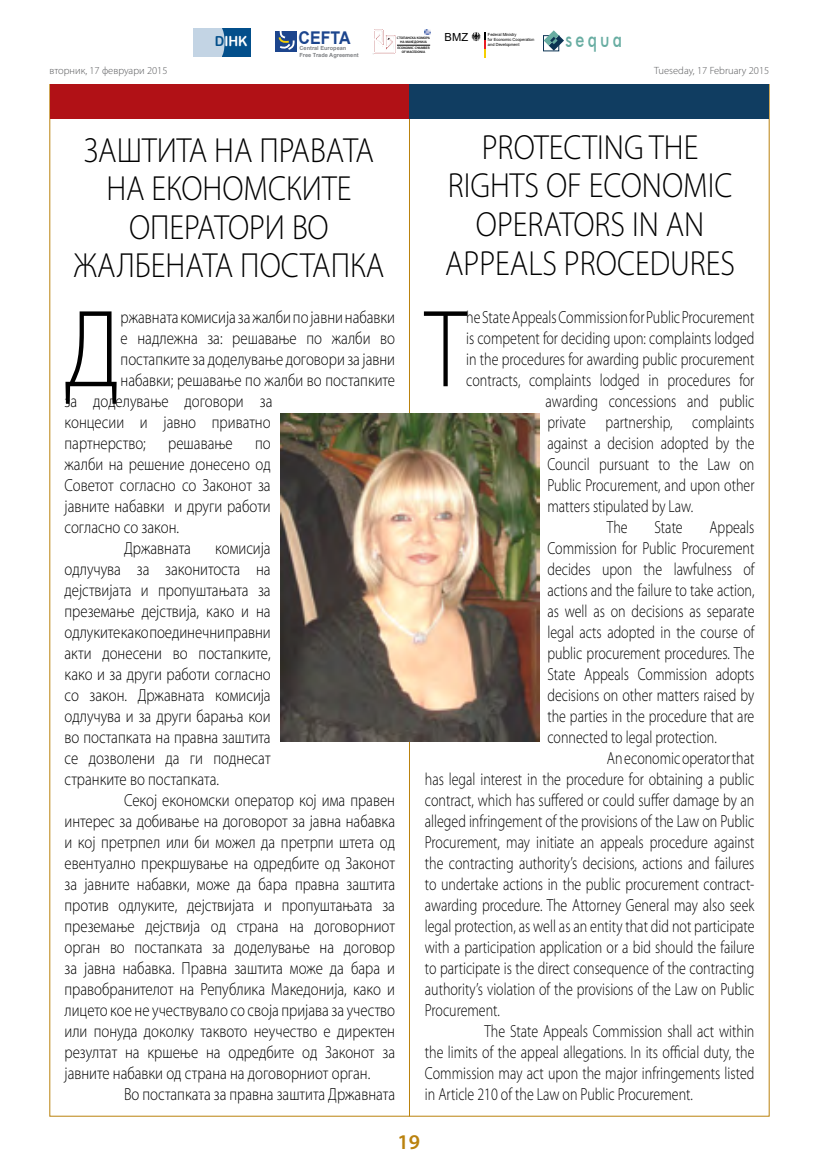
<style>
.page{position:relative;width:819px;height:1166px;background:#fff}
.page>*{position:absolute;margin:0;border:0;box-sizing:border-box;transform-origin:0 0}
.t1{font:300 110.95px "Myriad Pro";color:#000;scale:.8 1}
.t2{font:300 110.95px "Myriad Pro";color:#000;scale:.85 1}
.t3{font:300 35px/38.5px "Myriad Pro";color:#000;text-align:center;scale:.9 1}
.t4{font:500 21.7px "Futura BT";letter-spacing:.2em;color:#68ada2;scale:.74 1}
.t5{font:600 21px "Myriad Pro";color:#ba820e}
.t6{font:300 17.5px/21px "Myriad Pro";color:#000;text-align:justify;scale:.8 1}
.t7{font:300 17.5px/21px "Myriad Pro";color:#000;text-align:justify;scale:.85 1}
.t8{font:700 17.5px "Arial";color:#1c458d;scale:.91 1}
.t9{font:13.83px "Arial Rounded MT Bold";color:#fff;scale:.93 1}
.t10{font:11.2px "Arial";color:#000}
.t11{font:300 10.5px "Myriad Pro";color:#58595b}
.t12{font:700 5.6px/6.8px "Arial";color:#808285}
.t13{font:4.2px/5.1px "Arial";color:#000;scale:.95 1}
.t14{font:600 3.5px/4px "Myriad Pro";color:#000;text-align:center}
.t15{font:2.62px/3.1px "Calibri";color:#000;text-align:center;scale:1.15 1}
.s1{color:#034f8b}
</style>
<div class="page">
<hr style="left:409px;top:84px;width:1px;height:1032px;background:#ba820e">
<svg style="left:543px;top:30px;width:21px;height:21px"></svg>
<svg style="left:372px;top:29px;width:24px;height:26px"></svg>
<hr style="left:397px;top:45px;width:33px;height:1px;background:#000">
<svg style="left:424px;top:29px;width:6px;height:6px"></svg>
<div style="left:275px;top:31px;width:22px;height:21px;background:#1c458d"></div>
<svg style="left:278px;top:31px;width:17px;height:19px"></svg>
<div style="left:220px;top:28px;width:31px;height:28px;background:#034f8b"></div>
<div style="left:193px;top:28px;width:29px;height:28px;background:#c3d4e4"></div>
<svg style="left:222px;top:28px;width:2px;height:28px"></svg>
<svg style="left:471px;top:32px;width:14px;height:25px"></svg>
<div style="left:50px;top:84px;width:359px;height:35px;background:#b11116"></div>
<div style="left:409px;top:84px;width:360px;height:35px;background:#103d61"></div>
<img style="left:281px;top:413px;width:258px;height:328px">
<p class="t8" style="left:298px;top:25px;width:59px">CEFTA</p>
<p class="t12" style="left:299px;top:45px;width:61px">Central European<br>Free Trade Agreement</p>
<p class="t9" style="left:215px;top:33px;width:37px"><span class="s1">D</span>IHK</p>
<p class="t10" style="left:444px;top:29px;width:25px">BMZ</p>
<p class="t13" style="left:488px;top:32px;width:50px">Federal Ministry<br>for Economic Cooperation and Development</p>
<p class="t14" style="left:397px;top:36px;width:35px">СТОПАНСКА КОМОРА<br>НА МАКЕДОНИЈА</p>
<p class="t14" style="left:397px;top:46px;width:34px">ECONOMIC CHAMBER<br>OF MACEDONIA</p>
<p class="t15" style="left:400px;top:39px;width:26px">СТОПАНСКА КОМОРА</p>
<p class="t15" style="left:400px;top:48px;width:25px">ECONOMIC CHAMBER<br>OF MACEDONIA</p>
<p class="t4" style="left:565px;top:26px;width:78px">sequa</p>
<p class="t11" style="left:50px;top:64px;width:119px">вторник, 17 февруари 2015</p>
<p class="t11" style="left:654px;top:64px;width:117px">Tueseday, 17 February 2015</p>
<h2 class="t3" style="left:73px;top:130px;width:347px">ЗАШТИТА НА ПРАВАТА<br>НА ЕКОНОМСКИТЕ<br>ОПЕРАТОРИ ВО<br>ЖАЛБЕНАТА ПОСТАПКА</h2>
<h1 class="t2" style="left:64px;top:282px;width:67px">Д</h1>
<p class="t7" style="left:121px;top:307px;width:324px">ржавната комисија за жалби по јавни набавки</p>
<p class="t7" style="left:121px;top:328px;width:324px">е надлежна за: решавање по жалби во</p>
<p class="t7" style="left:121px;top:349px;width:324px">постапките за доделување договори за јавни</p>
<p class="t7" style="left:121px;top:370px;width:324px">набавки; решавање по жалби во постапките</p>
<p class="t7" style="left:64px;top:391px;width:246px">за доделување договори за</p>
<p class="t7" style="left:64px;top:412px;width:244px">концесии и јавно приватно</p>
<p class="t7" style="left:64px;top:433px;width:97px">партнерство;</p>
<p class="t7" style="left:168px;top:433px;width:77px">решавање</p>
<p class="t7" style="left:255px;top:433px;width:20px">по</p>
<p class="t7" style="left:64px;top:454px;width:244px">жалби на решение донесено од</p>
<p class="t7" style="left:64px;top:475px;width:244px">Советот согласно со Законот за</p>
<p class="t7" style="left:64px;top:496px;width:244px">јавните набавки и други работи</p>
<p class="t7" style="left:64px;top:517px;width:136px">согласно со закон.</p>
<p class="t7" style="left:124px;top:538px;width:80px">Државната</p>
<p class="t7" style="left:64px;top:538px;width:244px;text-indent:151px">комисија одлучува за законитоста на дејствијата и пропуштањата за преземање дејствија, како и на одлуките како поединечни правни акти донесени во постапките, како и за други работи согласно со закон. Државната комисија одлучува и за други барања кои во постапката на правна заштита се дозволени да ги поднесат странките во постапката.</p>
<p class="t7" style="left:64px;top:790px;width:390px;text-indent:60px">Секој економски оператор кој има правен интерес за добивање на договорот за јавна набавка и кој претрпел или би можел да претрпи штета од евентуално прекршување на одредбите од Законот за јавните набавки, може да бара правна заштита против одлуките, дејствијата и пропуштањата за преземање дејствија од страна на договорниот орган во постапката за доделување на договор за јавна набавка. Правна заштита може да бара и правобранителот на Република Македонија, како и лицето кое не учествувало со своја пријава за учество или понуда доколку таквото неучество е директен резултат на кршење на одредбите од Законот за јавните набавки од страна на договорниот орган.</p>
<p class="t7" style="left:124px;top:1084px;width:320px">Во постапката за правна заштита Државната</p>
<h2 class="t3" style="left:445px;top:128px;width:324px">PROTECTING THE<br>RIGHTS OF ECONOMIC<br>OPERATORS IN AN<br>APPEALS PROCEDURES</h2>
<h1 class="t1" style="left:425px;top:282px;width:53px">T</h1>
<p class="t6" style="left:466px;top:307px;width:362px">he State Appeals Commission for Public Procurement</p>
<p class="t6" style="left:466px;top:328px;width:362px">is competent for deciding upon: complaints lodged</p>
<p class="t6" style="left:466px;top:349px;width:362px">in the procedures for awarding public procurement</p>
<p class="t6" style="left:466px;top:370px;width:362px">contracts, complaints lodged in procedures for</p>
<p class="t6" style="left:545px;top:391px;width:262px">awarding concessions and public</p>
<p class="t6" style="left:547px;top:412px;width:260px">private partnership, complaints</p>
<p class="t6" style="left:547px;top:433px;width:260px">against a decision adopted by the</p>
<p class="t6" style="left:547px;top:454px;width:260px">Council pursuant to the Law on</p>
<p class="t6" style="left:547px;top:475px;width:260px">Public Procurement, and upon other</p>
<p class="t6" style="left:547px;top:496px;width:184px">matters stipulated by Law.</p>
<p class="t6" style="left:607px;top:517px;width:27px">The</p>
<p class="t6" style="left:654px;top:517px;width:37px">State</p>
<p class="t6" style="left:547px;top:517px;width:260px;text-indent:162px">Appeals Commission for Public Procurement decides upon the lawfulness of actions and the failure to take action, as well as on decisions as separate legal acts adopted in the course of public procurement procedures. The State Appeals Commission adopts decisions on other matters raised by the parties in the procedure that are connected to legal protection.</p>
<p class="t6" style="left:425px;top:748px;width:413px;text-indent:182px">An economic operator that has legal interest in the procedure for obtaining a public contract, which has suffered or could suffer damage by an alleged infringement of the provisions of the Law on Public Procurement, may initiate an appeals procedure against the contracting authority’s decisions, actions and failures to undertake actions in the public procurement contract&shy;awarding procedure. The Attorney General may also seek legal protection, as well as an entity that did not participate with a participation application or a bid should the failure to participate is the direct consequence of the contracting authority’s violation of the provisions of the Law on Public Procurement.</p>
<p class="t6" style="left:425px;top:1021px;width:413px;text-indent:60px">The State Appeals Commission shall act within the limits of the appeal allegations. In its official duty, the Commission may act upon the major infringements listed in Article 210 of the Law on Public Procurement.</p>
<p class="t5" style="left:397px;top:1128px;width:24px">19</p>
</div>
